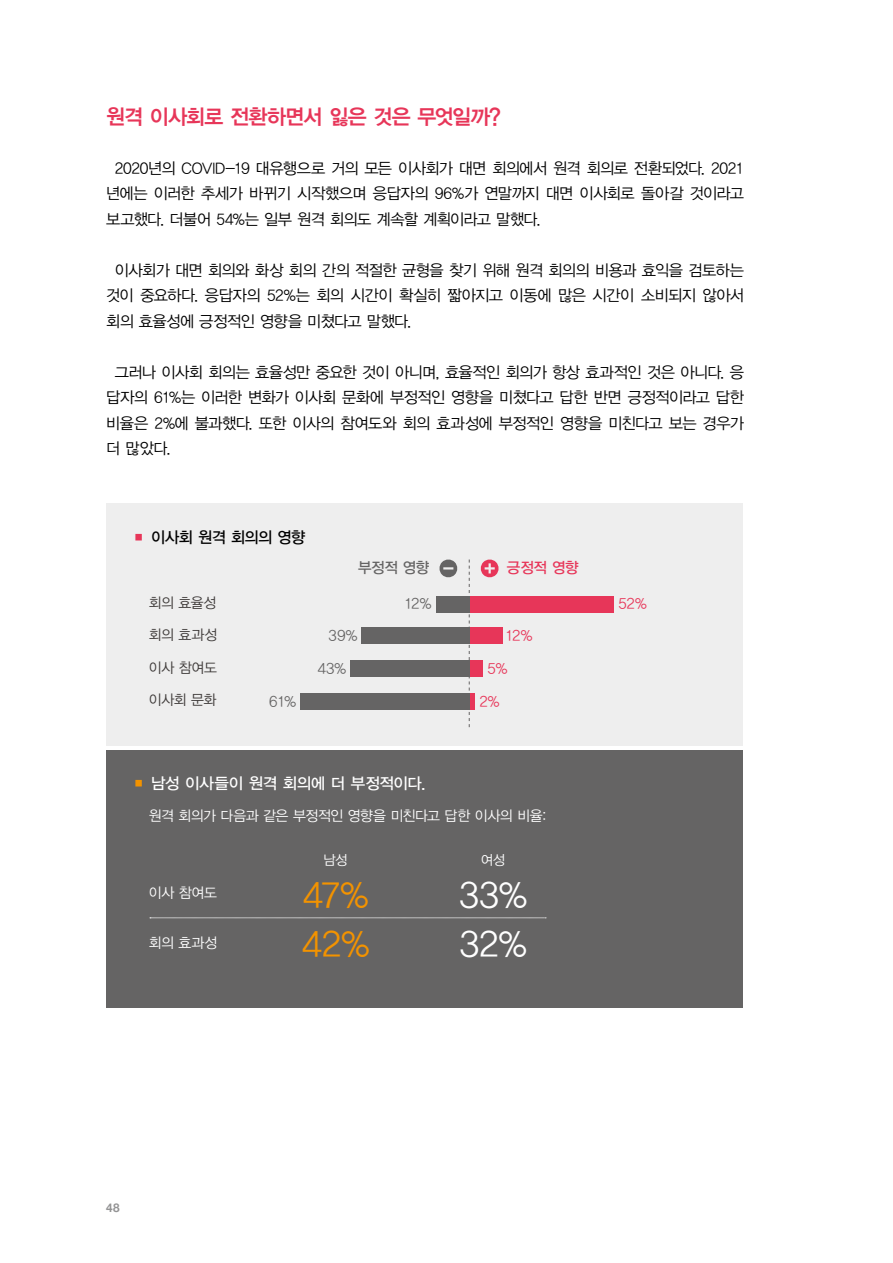
<style>
.page{position:relative;width:893px;height:1263px;background:#fff}
.page>*{position:absolute;margin:0;border:0;box-sizing:border-box;transform-origin:0 0}
.t1{font:36px/48.9px "YDVYGO32";color:#f39300}
.t2{font:36px/48.9px "YDVYGO32";color:#fff}
.t3{font:21px "YDVYGO34";letter-spacing:-.04em;color:#e73659}
.t4{font:15.75px/25.5px "YDVYGO32";letter-spacing:-.035em;color:#000;text-align:justify}
.t5{font:15.75px "YDVYGO33";letter-spacing:-.025em;color:#fff}
.t6{font:15.75px "YDVYGO33";letter-spacing:-.035em;color:#000}
.t7{font:15px/33px "YDVYGO32";letter-spacing:-.025em;color:#656464}
.t8{font:15px "YDVYGO32";color:#e73659}
.t9{font:15px "YDVYGO33";color:#656464}
.t10{font:15px "YDVYGO33";color:#e73659}
.t11{font:14.25px "YDVYGO32";letter-spacing:-.03em;color:#fff}
.t12{font:14.25px "YDVYGO32";letter-spacing:-.025em;color:#3e3a39}
.t13{font:13.5px "YDVYGO32";color:#fff}
.t14{font:700 12px "Helvetica Neue LT Pro";color:#949495}
.s1{color:#e73659}
.s2{color:#f39300}
</style>
<div class="page">
<div style="left:106px;top:503px;width:637px;height:243px;background:#eee"></div>
<div style="left:106px;top:750px;width:637px;height:257px;background:#656464"></div>
<div style="left:469px;top:596px;width:144px;height:17px;background:#e73659"></div>
<div style="left:436px;top:596px;width:33px;height:17px;background:#656464"></div>
<div style="left:469px;top:627px;width:33px;height:17px;background:#e73659"></div>
<div style="left:361px;top:627px;width:108px;height:17px;background:#656464"></div>
<div style="left:469px;top:660px;width:14px;height:17px;background:#e73659"></div>
<div style="left:350px;top:660px;width:119px;height:17px;background:#656464"></div>
<div style="left:469px;top:693px;width:6px;height:17px;background:#e73659"></div>
<div style="left:300px;top:693px;width:169px;height:17px;background:#656464"></div>
<svg style="left:469px;top:559px;width:1px;height:168px"></svg>
<svg style="left:480px;top:559px;width:19px;height:19px"></svg>
<svg style="left:439px;top:559px;width:19px;height:19px"></svg>
<svg style="left:150px;top:917px;width:396px;height:1px"></svg>
<h2 class="t3" style="left:106px;top:103px;width:396px">원격 이사회로 전환하면서 잃은 것은 무엇일까?</h2>
<p class="t4" style="left:106px;top:154px;width:639px;text-indent:9px">2020년의 COVID-19 대유행으로 거의 모든 이사회가 대면 회의에서 원격 회의로 전환되었다. 2021 년에는 이러한 추세가 바뀌기 시작했으며 응답자의 96%가 연말까지 대면 이사회로 돌아갈 것이라고 보고했다. 더불어 54%는 일부 원격 회의도 계속할 계획이라고 말했다.</p>
<p class="t4" style="left:106px;top:256px;width:639px;text-indent:9px">이사회가 대면 회의와 화상 회의 간의 적절한 균형을 찾기 위해 원격 회의의 비용과 효익을 검토하는 것이 중요하다. 응답자의 52%는 회의 시간이 확실히 짧아지고 이동에 많은 시간이 소비되지 않아서 회의 효율성에 긍정적인 영향을 미쳤다고 말했다.</p>
<p class="t4" style="left:106px;top:358px;width:639px;text-indent:9px">그러나 이사회 회의는 효율성만 중요한 것이 아니며, 효율적인 회의가 항상 효과적인 것은 아니다. 응 답자의 61%는 이러한 변화가 이사회 문화에 부정적인 영향을 미쳤다고 답한 반면 긍정적이라고 답한 비율은 2%에 불과했다. 또한 이사의 참여도와 회의 효과성에 부정적인 영향을 미친다고 보는 경우가 더 많았다.</p>
<p class="t6" style="left:132px;top:526px;width:175px"><span class="s1">■</span> 이사회 원격 회의의 영향</p>
<p class="t12" style="left:149px;top:593px;width:69px">회의 효율성</p>
<p class="t12" style="left:149px;top:625px;width:70px">회의 효과성</p>
<p class="t12" style="left:149px;top:658px;width:70px">이사 참여도</p>
<p class="t12" style="left:149px;top:690px;width:69px">이사회 문화</p>
<p class="t7" style="left:269px;top:684px;width:28px">61%</p>
<p class="t9" style="left:358px;top:557px;width:73px">부정적 영향</p>
<p class="t10" style="left:507px;top:557px;width:73px">긍정적 영향</p>
<p class="t7" style="left:317px;top:618px;width:41px;text-indent:11px">39%<br>43%</p>
<p class="t7" style="left:404px;top:586px;width:29px">12%</p>
<p class="t8" style="left:618px;top:594px;width:30px">52%</p>
<p class="t8" style="left:505px;top:625px;width:29px">12%</p>
<p class="t8" style="left:488px;top:658px;width:21px">5%</p>
<p class="t8" style="left:479px;top:691px;width:22px">2%</p>
<p class="t5" style="left:132px;top:773px;width:295px"><span class="s2">■</span> 남성 이사들이 원격 회의에 더 부정적이다.</p>
<p class="t11" style="left:149px;top:806px;width:400px">원격 회의가 다음과 같은 부정적인 영향을 미친다고 답한 이사의 비율:</p>
<p class="t11" style="left:149px;top:883px;width:70px">이사 참여도</p>
<p class="t11" style="left:149px;top:933px;width:70px">회의 효과성</p>
<p class="t13" style="left:323px;top:850px;width:26px">남성</p>
<p class="t13" style="left:481px;top:850px;width:26px">여성</p>
<h1 class="t1" style="left:301px;top:868px;width:69px">47%<br>42%</h1>
<h1 class="t2" style="left:459px;top:868px;width:69px">33%<br>32%</h1>
<p class="t14" style="left:106px;top:1200px;width:15px">48</p>
</div>
